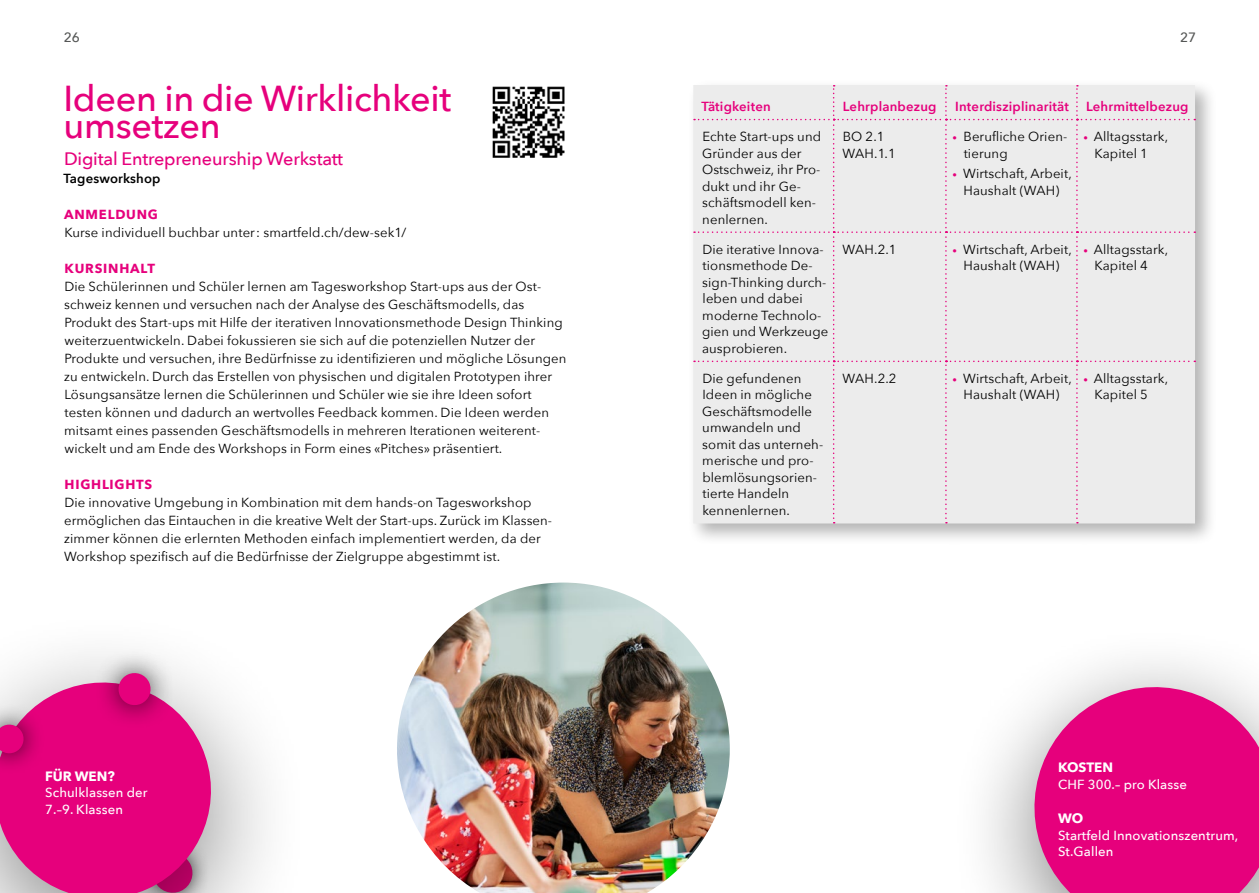
<style>
.page{position:relative;width:1259px;height:893px;background:#fff}
.page>*{position:absolute;margin:0;border:0;box-sizing:border-box;transform-origin:0 0}
.Kurstitel{font:500 36px "Avenir Next";letter-spacing:-.01em;color:#e6007c}
.nach_Kurstitel{font:500 18px "Avenir Next";letter-spacing:-.01em;color:#e6007c}
.Titel_Bubble{font:700 13.5px "Avenir Next";color:#fff}
.t1{font:500 13.5px "Avenir Next";color:#555756}
.Grundschrift{font:13.2px/18px "Avenir Next";letter-spacing:.01em;color:#000}
.Grundschrift_Tabelle{font:13.2px/16.5px "Avenir Next";letter-spacing:.01em;color:#000}
.GT_Bubble{font:500 13.2px/16.5px "Avenir Next";letter-spacing:.01em;color:#fff}
.Titel_Tabelle{font:600 13.2px "Avenir Next";letter-spacing:.015em;color:#e6007c}
.Untertitel{font:700 13.2px "Avenir Next";letter-spacing:.06em;color:#e6007c}
.Byline_Titel{font:600 13.2px "Avenir Next";letter-spacing:.01em;color:#000}
.s1{font-size:9px;color:#e6007c}
</style>
<div class="page">
<img style="left:492px;top:86px;width:73px;height:72px">
<img style="left:397px;top:583px;width:333px;height:310px">
<div style="left:688px;top:79px;width:530px;height:467px;background:#000;opacity:.3"></div>
<div style="left:694px;top:85px;width:501px;height:438px;background:#ececec"></div>
<div style="left:950px;top:625px;width:309px;height:268px;background:#000;opacity:.5"></div>
<svg style="left:1017px;top:670px;width:242px;height:223px;background:#e63b97"></svg>
<div style="left:0;top:609px;width:312px;height:284px;background:#000;opacity:.5"></div>
<svg style="left:0;top:668px;width:226px;height:225px;background:#e23c96"></svg>
<div style="left:0;top:702px;width:46px;height:73px;background:#000;opacity:.75"></div>
<svg style="left:0;top:723px;width:26px;height:32px"></svg>
<div style="left:94px;top:649px;width:81px;height:81px;background:#000;opacity:.75"></div>
<svg style="left:116px;top:671px;width:37px;height:36px"></svg>
<p class="t1" style="left:64px;top:26px;width:17px">26</p>
<p class="t1" style="left:1180px;top:26px;width:17px">27</p>
<p class="Kurstitel" style="left:64px;top:68px;width:389px">Ideen in die Wirklichkeit</p>
<p class="Kurstitel" style="left:64px;top:95px;width:159px">umsetzen</p>
<p class="nach_Kurstitel" style="left:64px;top:143px;width:281px">Digital Entrepreneurship Werkstatt</p>
<p class="Byline_Titel" style="left:64px;top:167px;width:98px">Tagesworkshop</p>
<p class="Untertitel" style="left:64px;top:203px;width:95px">ANMELDUNG</p>
<p class="Grundschrift" style="left:64px;top:223px;width:343px">Kurse individuell buchbar unter: smartfeld.ch/dew-sek1/</p>
<p class="Untertitel" style="left:65px;top:257px;width:92px">KURSINHALT</p>
<p class="Grundschrift" style="left:64px;top:277px;width:504px">Die Schülerinnen und Schüler lernen am Tagesworkshop Start-ups aus der Ost&shy;schweiz kennen und versuchen nach der Analyse des Geschäftsmodells, das Produkt des Start-ups mit Hilfe der iterativen Innovationsmethode Design Thinking weiterzuentwickeln. Dabei fokussieren sie sich auf die potenziellen Nutzer der Produkte und versuchen, ihre Bedürfnisse zu identifizieren und mögliche Lösungen zu entwickeln. Durch das Erstellen von physischen und digitalen Prototypen ihrer Lösungsansätze lernen die Schülerinnen und Schüler wie sie ihre Ideen sofort testen können und dadurch an wertvolles Feedback kommen. Die Ideen werden mitsamt eines passenden Geschäftsmodells in mehreren Iterationen weiterent&shy;wickelt und am Ende des Workshops in Form eines «Pitches» präsentiert.</p>
<p class="Untertitel" style="left:65px;top:473px;width:89px">HIGHLIGHTS</p>
<p class="Grundschrift" style="left:64px;top:493px;width:488px">Die innovative Umgebung in Kombination mit dem hands-on Tagesworkshop ermöglichen das Eintauchen in die kreative Welt der Start-ups. Zurück im Klassen&shy;zimmer können die erlernten Methoden einfach implementiert werden, da der Workshop spezifisch auf die Bedürfnisse der Zielgruppe abgestimmt ist.</p>
<p class="Titel_Bubble" style="left:45px;top:764px;width:71px">FÜR WEN?</p>
<p class="GT_Bubble" style="left:45px;top:784px;width:104px">Schulklassen der<br>7.–9. Klassen</p>
<p class="Titel_Tabelle" style="left:701px;top:95px;width:71px">Tätigkeiten</p>
<p class="Titel_Tabelle" style="left:843px;top:95px;width:95px">Lehrplanbezug</p>
<p class="Titel_Tabelle" style="left:955px;top:95px;width:115px">Interdisziplinarität</p>
<p class="Titel_Tabelle" style="left:1086px;top:95px;width:104px">Lehrmittelbezug</p>
<p class="Grundschrift_Tabelle" style="left:702px;top:128px;width:121px">Echte Start-ups und<br>Gründer aus der<br>Ostschweiz, ihr Pro&shy;dukt und ihr Ge&shy;schäftsmodell ken&shy;nenlernen.</p>
<p class="Grundschrift_Tabelle" style="left:842px;top:128px;width:43px">BO 2.1</p>
<p class="Grundschrift" style="left:963px;top:128px;width:105px;line-height:16.5px;text-indent:-11px"><span class="s1">•</span> Berufliche Orien&shy;tierung</p>
<p class="Grundschrift" style="left:952px;top:165px;width:121px;line-height:16.5px;text-align:center"><span class="s1">•</span> Wirtschaft, Arbeit,<br>Haushalt (WAH)</p>
<p class="Grundschrift" style="left:1094px;top:128px;width:75px;line-height:16.5px;text-indent:-11px"><span class="s1">•</span> Alltagsstark,<br>Kapitel 1</p>
<p class="Grundschrift_Tabelle" style="left:842px;top:144px;width:55px">WAH.1.1</p>
<p class="Grundschrift_Tabelle" style="left:702px;top:240px;width:128px">Die iterative Innova&shy;tionsmethode De&shy;sign-Thinking durch&shy;leben und dabei moderne Technolo&shy;gien und Werkzeuge ausprobieren.</p>
<p class="Grundschrift_Tabelle" style="left:842px;top:240px;width:56px">WAH.2.1</p>
<p class="Grundschrift" style="left:952px;top:240px;width:121px;line-height:16.5px;text-align:center"><span class="s1">•</span> Wirtschaft, Arbeit,<br>Haushalt (WAH)</p>
<p class="Grundschrift" style="left:1094px;top:240px;width:75px;line-height:16.5px;text-indent:-11px"><span class="s1">•</span> Alltagsstark,<br>Kapitel 4</p>
<p class="Grundschrift_Tabelle" style="left:702px;top:370px;width:123px">Die gefundenen<br>Ideen in mögliche<br>Geschäftsmodelle umwandeln und somit das unterneh&shy;merische und pro&shy;blemlösungsorien&shy;tierte Handeln kennenlernen.</p>
<p class="Grundschrift_Tabelle" style="left:842px;top:370px;width:56px">WAH.2.2</p>
<p class="Grundschrift" style="left:952px;top:370px;width:121px;line-height:16.5px;text-align:center"><span class="s1">•</span> Wirtschaft, Arbeit,<br>Haushalt (WAH)</p>
<p class="Grundschrift" style="left:1094px;top:370px;width:75px;line-height:16.5px;text-indent:-11px"><span class="s1">•</span> Alltagsstark,<br>Kapitel 5</p>
<p class="Titel_Bubble" style="left:1058px;top:756px;width:57px">KOSTEN</p>
<p class="GT_Bubble" style="left:1058px;top:775px;width:130px">CHF 300.– pro Klasse</p>
<p class="Titel_Bubble" style="left:1058px;top:807px;width:27px">WO</p>
<p class="GT_Bubble" style="left:1058px;top:826px;width:182px">Startfeld Innovationszentrum,</p>
<p class="GT_Bubble" style="left:1058px;top:843px;width:57px">St.Gallen</p>
</div>
